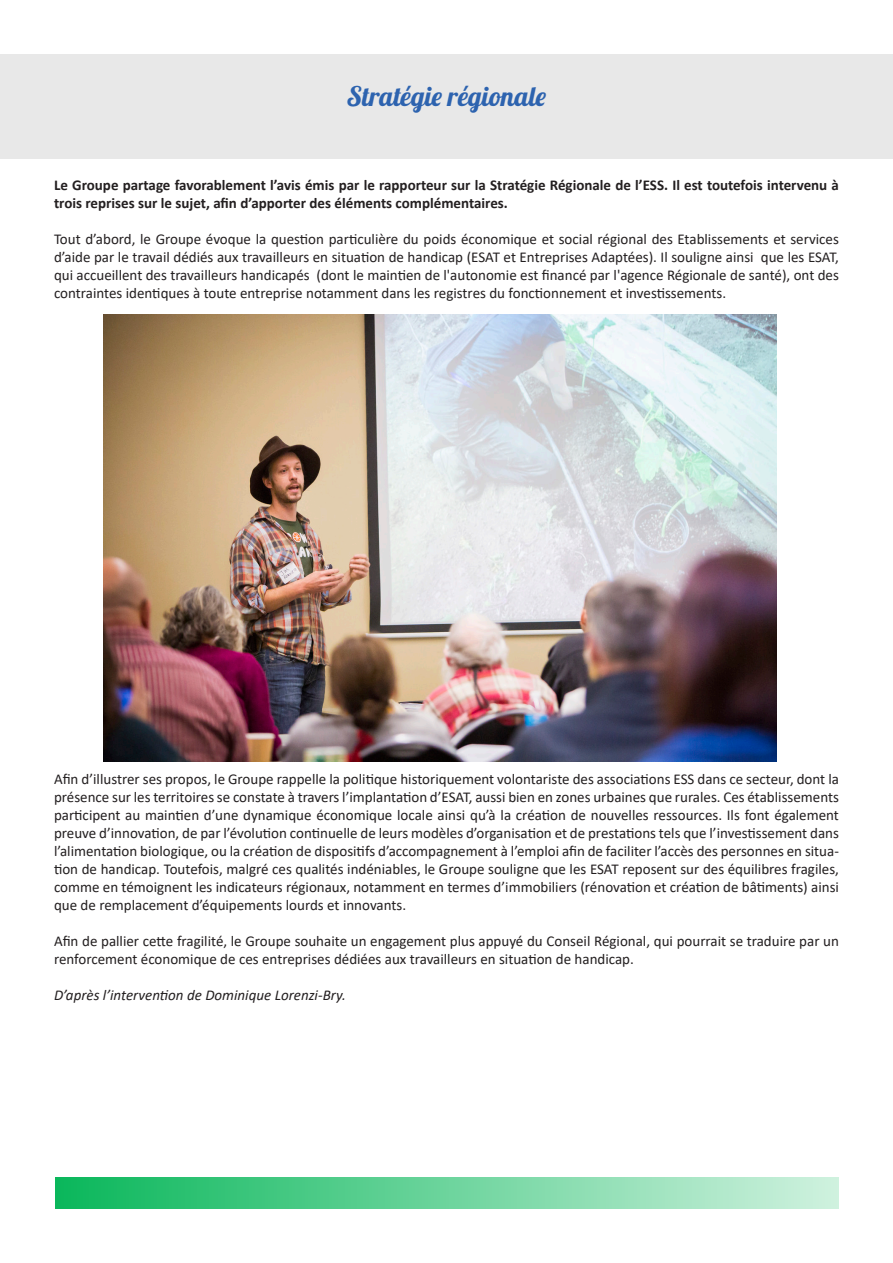
<style>
.page{position:relative;width:893px;height:1263px;background:#fff}
.page>*{position:absolute;margin:0;border:0;box-sizing:border-box;transform-origin:0 0}
.t1{font:27px "Lobster 1.4";color:#2d63af}
.t2{font:15px/18px "Calibri";color:#231f20;text-align:justify}
.t3{font:700 15px/18px "Calibri";color:#231f20}
.t4{font:italic 15px "Calibri";color:#231f20}
</style>
<div class="page">
<div style="left:0;top:54px;width:893px;height:104px;background:#e8e8e8"></div>
<img style="left:103px;top:315px;width:673px;height:446px">
<div style="left:56px;top:1177px;width:783px;height:32px;background:linear-gradient(to right,#0ab75b,#cff1df)"></div>
<p class="t1" style="left:347px;top:79px;width:201px">Stratégie régionale</p>
<p class="t3" style="left:54px;top:176px;width:786px">Le Groupe partage favorablement l’avis émis par le rapporteur sur la Stratégie Régionale de l’ESS. Il est toutefois intervenu à trois reprises sur le sujet, afin d’apporter des éléments complémentaires.</p>
<p class="t2" style="left:54px;top:229px;width:786px">Tout d’abord, le Groupe évoque la question particulière du poids économique et social régional des Etablissements et services d’aide par le travail dédiés aux travailleurs en situation de handicap (ESAT et Entreprises Adaptées). Il souligne ainsi que les ESAT, qui accueillent des travailleurs handicapés (dont le maintien de l'autonomie est financé par l'agence Régionale de santé), ont des contraintes identiques à toute entreprise notamment dans les registres du fonctionnement et investissements.</p>
<p class="t2" style="left:54px;top:769px;width:786px">Afin d’illustrer ses propos, le Groupe rappelle la politique historiquement volontariste des associations ESS dans ce secteur, dont la présence sur les territoires se constate à travers l’implantation d’ESAT, aussi bien en zones urbaines que rurales. Ces établissements participent au maintien d’une dynamique économique locale ainsi qu’à la création de nouvelles ressources. Ils font également preuve d’innovation, de par l’évolution continuelle de leurs modèles d’organisation et de prestations tels que l’investissement dans l’alimentation biologique, ou la création de dispositifs d’accompagnement à l’emploi afin de faciliter l’accès des personnes en situa&shy;tion de handicap. Toutefois, malgré ces qualités indéniables, le Groupe souligne que les ESAT reposent sur des équilibres fragiles, comme en témoignent les indicateurs régionaux, notamment en termes d’immobiliers (rénovation et création de bâtiments) ainsi que de remplacement d’équipements lourds et innovants.</p>
<p class="t2" style="left:54px;top:931px;width:786px">Afin de pallier cette fragilité, le Groupe souhaite un engagement plus appuyé du Conseil Régional, qui pourrait se traduire par un renforcement économique de ces entreprises dédiées aux travailleurs en situation de handicap.</p>
<p class="t4" style="left:54px;top:984px;width:293px">D’après l’intervention de Dominique Lorenzi-Bry.</p>
</div>
